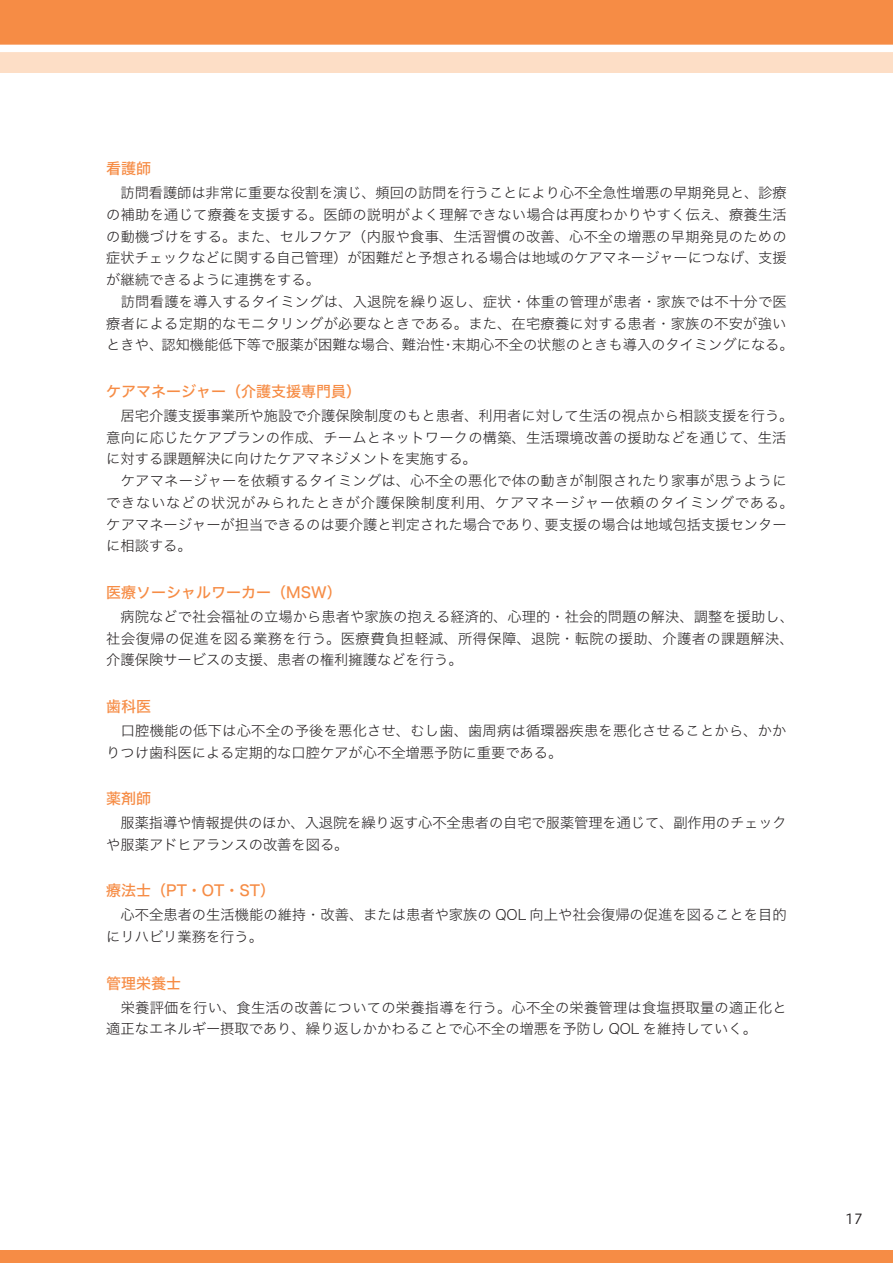
<style>
.page{position:relative;width:893px;height:1263px;background:#fff}
.page>*{position:absolute;margin:0;border:0;box-sizing:border-box;transform-origin:0 0}
.t1{font:15px "Hira Kaku Pro N W5";color:#f68c45}
.t2{font:14.25px/21.8px "Hira Kaku Pro N W2";letter-spacing:.005em;color:#231f20}
.t3{font:13.8px "Hiragino UD Sans F Std W3";color:#231f20}
</style>
<div class="page">
<div style="left:0;top:1250px;width:893px;height:13px;background:#f68c45"></div>
<svg style="left:0;top:0;width:893px;height:73px;background:#f8af7c"></svg>
<p class="t1" style="left:106px;top:155px;width:46px">看護師</p>
<p class="t2" style="left:106px;top:181px;width:689px">　訪問看護師は非常に重要な役割を演じ、頻回の訪問を行うことにより心不全急性増悪の早期発見と、診療の補助を通じて療養を支援する。医師の説明がよく理解できない場合は再度わかりやすく伝え、療養生活の動機づけをする。また、セルフケア（内服や食事、生活習慣の改善、心不全の増悪の早期発見のための症状チェックなどに関する自己管理）が困難だと予想される場合は地域のケアマネージャーにつなげ、支援が継続できるように連携をする。<br>　訪問看護を導入するタイミングは、入退院を繰り返し、症状・体重の管理が患者・家族では不十分で医療者による定期的なモニタリングが必要なときである。また、在宅療養に対する患者・家族の不安が強いときや、認知機能低下等で服薬が困難な場合、難治性・末期心不全の状態のときも導入のタイミングになる。</p>
<p class="t1" style="left:106px;top:378px;width:256px">ケアマネージャー（介護支援専門員）</p>
<p class="t2" style="left:106px;top:403px;width:689px">　居宅介護支援事業所や施設で介護保険制度のもと患者、利用者に対して生活の視点から相談支援を行う。意向に応じたケアプランの作成、チームとネットワークの構築、生活環境改善の援助などを通じて、生活に対する課題解決に向けたケアマネジメントを実施する。<br>　ケアマネージャーを依頼するタイミングは、心不全の悪化で体の動きが制限されたり家事が思うようにできないなどの状況がみられたときが介護保険制度利用、ケアマネージャー依頼のタイミングである。ケアマネージャーが担当できるのは要介護と判定された場合であり、要支援の場合は地域包括支援センターに相談する。</p>
<p class="t1" style="left:106px;top:579px;width:237px">医療ソーシャルワーカー（MSW）</p>
<p class="t2" style="left:106px;top:604px;width:689px;text-align:justify">　病院などで社会福祉の立場から患者や家族の抱える経済的、心理的・社会的問題の解決、調整を援助し、社会復帰の促進を図る業務を行う。医療費負担軽減、所得保障、退院・転院の援助、介護者の課題解決、介護保険サービスの支援、患者の権利擁護などを行う。</p>
<p class="t1" style="left:106px;top:693px;width:46px">歯科医</p>
<p class="t2" style="left:106px;top:718px;width:682px">　口腔機能の低下は心不全の予後を悪化させ、むし歯、歯周病は循環器疾患を悪化させることから、かかりつけ歯科医による定期的な口腔ケアが心不全増悪予防に重要である。</p>
<p class="t1" style="left:106px;top:785px;width:46px">薬剤師</p>
<p class="t2" style="left:106px;top:811px;width:682px">　服薬指導や情報提供のほか、入退院を繰り返す心不全患者の自宅で服薬管理を通じて、副作用のチェックや服薬アドヒアランスの改善を図る。</p>
<p class="t1" style="left:106px;top:877px;width:170px">療法士（PT・OT・ST）</p>
<p class="t2" style="left:106px;top:903px;width:682px">　心不全患者の生活機能の維持・改善、または患者や家族の QOL 向上や社会復帰の促進を図ることを目的にリハビリ業務を行う。</p>
<p class="t1" style="left:106px;top:969px;width:76px">管理栄養士</p>
<p class="t2" style="left:106px;top:995px;width:682px">　栄養評価を行い、食生活の改善についての栄養指導を行う。心不全の栄養管理は食塩摂取量の適正化と適正なエネルギー摂取であり、繰り返しかかわることで心不全の増悪を予防し QOL を維持していく。</p>
<p class="t3" style="left:846px;top:1208px;width:18px">17</p>
</div>
